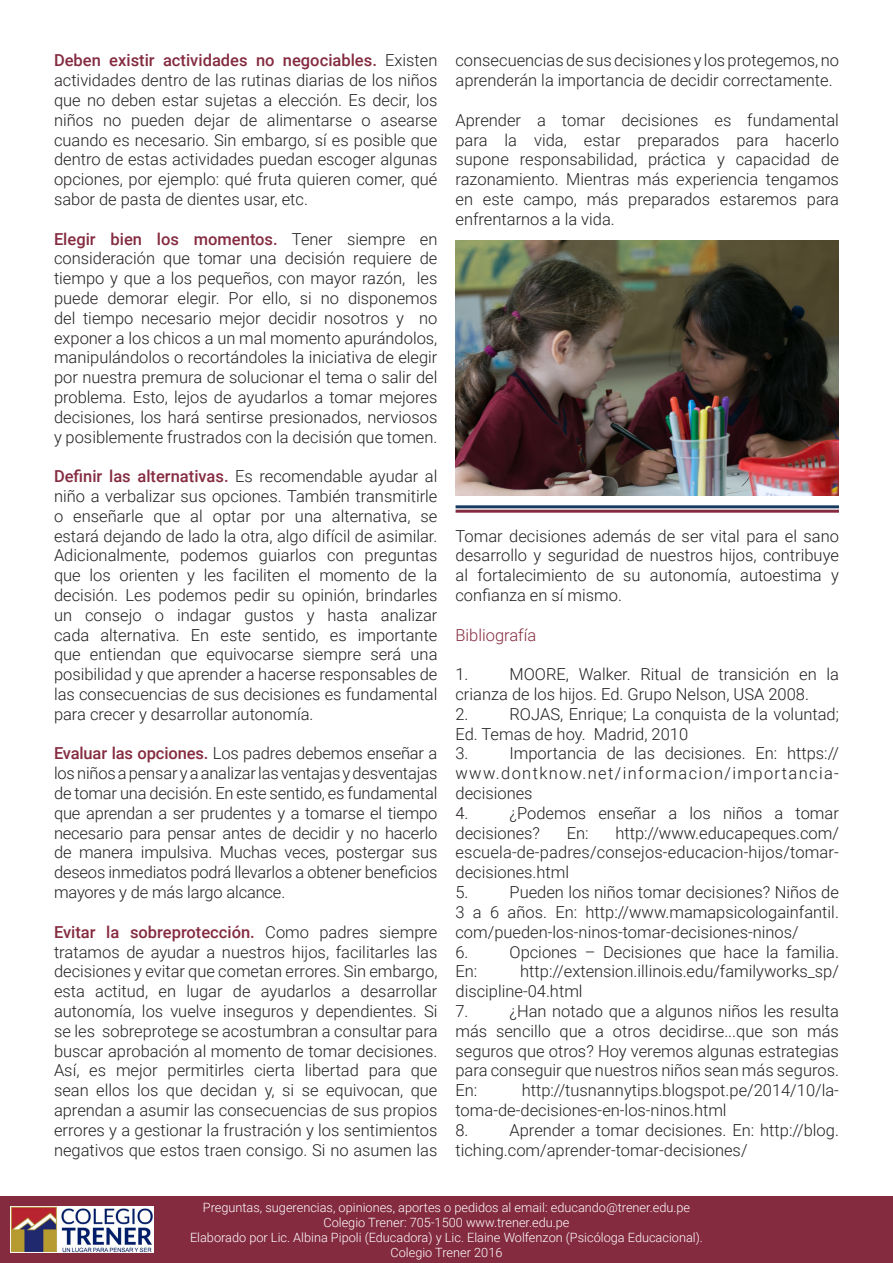
<style>
.page{position:relative;width:893px;height:1263px;background:#fff}
.page>*{position:absolute;margin:0;border:0;box-sizing:border-box;transform-origin:0 0}
.t1{font:300 16.5px/19.8px "Roboto";color:#231f20;text-align:justify}
.t2{font:300 16.5px "Roboto";color:#852b40}
.t3{font:300 12.75px "Roboto";color:#fff}
.s1{font-weight:500;color:#852b40}
</style>
<div class="page">
<div style="left:0;top:1196px;width:893px;height:67px;background:#852b40"></div>
<img style="left:11px;top:1206px;width:142px;height:47px">
<img style="left:455px;top:241px;width:384px;height:254px">
<hr style="left:456px;top:510px;width:383px;height:3px;background:#852b40">
<hr style="left:456px;top:505px;width:383px;height:3px;background:#163b5f">
<p class="t1" style="left:54px;top:50px;width:385px"><span class="s1">Deben existir actividades no negociables.</span> Existen actividades dentro de las rutinas diarias de los niños que no deben estar sujetas a elección. Es decir, los niños no pueden dejar de alimentarse o asearse cuando es necesario. Sin embargo, sí es posible que dentro de estas actividades puedan escoger algunas opciones, por ejemplo: qué fruta quieren comer, qué sabor de pasta de dientes usar, etc.</p>
<p class="t1" style="left:54px;top:228px;width:385px"><span class="s1">Elegir bien los momentos.</span> Tener siempre en consideración que tomar una decisión requiere de tiempo y que a los pequeños, con mayor razón, les puede demorar elegir. Por ello, si no disponemos del tiempo necesario mejor decidir nosotros y no exponer a los chicos a un mal momento apurándolos, manipulándolos o recortándoles la iniciativa de elegir por nuestra premura de solucionar el tema o salir del problema. Esto, lejos de ayudarlos a tomar mejores decisiones, los hará sentirse presionados, nerviosos y posiblemente frustrados con la decisión que tomen.</p>
<p class="t1" style="left:54px;top:466px;width:385px"><span class="s1">Definir las alternativas.</span> Es recomendable ayudar al niño a verbalizar sus opciones. También transmitirle o enseñarle que al optar por una alternativa, se estará dejando de lado la otra, algo difícil de asimilar.<br>Adicionalmente, podemos guiarlos con preguntas que los orienten y les faciliten el momento de la decisión. Les podemos pedir su opinión, brindarles un consejo o indagar gustos y hasta analizar cada alternativa. En este sentido, es importante que entiendan que equivocarse siempre será una posibilidad y que aprender a hacerse responsables de las consecuencias de sus decisiones es fundamental para crecer y desarrollar autonomía.</p>
<p class="t1" style="left:54px;top:743px;width:385px"><span class="s1">Evaluar las opciones.</span> Los padres debemos enseñar a los niños a pensar y a analizar las ventajas y desventajas de tomar una decisión. En este sentido, es fundamental que aprendan a ser prudentes y a tomarse el tiempo necesario para pensar antes de decidir y no hacerlo de manera impulsiva. Muchas veces, postergar sus deseos inmediatos podrá llevarlos a obtener beneficios mayores y de más largo alcance.</p>
<p class="t1" style="left:54px;top:921px;width:385px"><span class="s1">Evitar la sobreprotección.</span> Como padres siempre tratamos de ayudar a nuestros hijos, facilitarles las decisiones y evitar que cometan errores. Sin embargo, esta actitud, en lugar de ayudarlos a desarrollar autonomía, los vuelve inseguros y dependientes. Si se les sobreprotege se acostumbran a consultar para buscar aprobación al momento de tomar decisiones.<br>Así, es mejor permitirles cierta libertad para que sean ellos los que decidan y, si se equivocan, que aprendan a asumir las consecuencias de sus propios errores y a gestionar la frustración y los sentimientos negativos que estos traen consigo. Si no asumen las</p>
<p class="t1" style="left:455px;top:50px;width:385px">consecuencias de sus decisiones y los protegemos, no aprenderán la importancia de decidir correctamente.</p>
<p class="t1" style="left:455px;top:109px;width:385px">Aprender a tomar decisiones es fundamental para la vida, estar preparados para hacerlo supone responsabilidad, práctica y capacidad de razonamiento. Mientras más experiencia tengamos en este campo, más preparados estaremos para enfrentarnos a la vida.</p>
<p class="t1" style="left:455px;top:525px;width:385px">Tomar decisiones además de ser vital para el sano desarrollo y seguridad de nuestros hijos, contribuye al fortalecimiento de su autonomía, autoestima y confianza en sí mismo.</p>
<p class="t2" style="left:455px;top:623px;width:82px">Bibliografía</p>
<p class="t1" style="left:455px;top:664px;width:15px">1.</p>
<p class="t1" style="left:455px;top:664px;width:385px;text-indent:54px">MOORE, Walker. Ritual de transición en la crianza de los hijos. Ed. Grupo Nelson, USA 2008.</p>
<p class="t1" style="left:455px;top:703px;width:15px">2.</p>
<p class="t1" style="left:455px;top:703px;width:385px;text-indent:54px">ROJAS, Enrique; La conquista de la voluntad;<br>Ed. Temas de hoy. Madrid, 2010</p>
<p class="t1" style="left:455px;top:743px;width:15px">3.</p>
<p class="t1" style="left:455px;top:743px;width:385px;text-indent:54px">Importancia de las decisiones. En: https:// www.dontknow.net/informacion/importancia&shy;decisiones</p>
<p class="t1" style="left:455px;top:802px;width:15px">4.</p>
<p class="t1" style="left:455px;top:802px;width:385px;text-indent:54px">¿Podemos enseñar a los niños a tomar decisiones?</p>
<p class="t1" style="left:455px;top:822px;width:385px;text-indent:160px">http://www.educapeques.com/ escuela-de-padres/consejos-educacion-hijos/tomar&shy;decisiones.html</p>
<p class="t1" style="left:455px;top:882px;width:15px">5.</p>
<p class="t1" style="left:567px;top:822px;width:23px">En:</p>
<p class="t1" style="left:455px;top:882px;width:385px;text-indent:54px">Pueden los niños tomar decisiones? Niños de 3 a 6 años. En: http://www.mamapsicologainfantil. com/pueden-los-ninos-tomar-decisiones-ninos/</p>
<p class="t1" style="left:455px;top:941px;width:15px">6.</p>
<p class="t1" style="left:509px;top:941px;width:331px">Opciones – Decisiones que hace la familia.</p>
<p class="t1" style="left:455px;top:961px;width:23px">En:</p>
<p class="t1" style="left:455px;top:961px;width:385px;text-indent:65px">http://extension.illinois.edu/familyworks_sp/ discipline-04.html</p>
<p class="t1" style="left:455px;top:1000px;width:15px">7.</p>
<p class="t1" style="left:455px;top:1000px;width:385px;text-indent:54px">¿Han notado que a algunos niños les resulta más sencillo que a otros decidirse...que son más seguros que otros? Hoy veremos algunas estrategias para conseguir que nuestros niños sean más seguros.<br>En:</p>
<p class="t1" style="left:455px;top:1080px;width:385px;text-indent:66px">http://tusnannytips.blogspot.pe/2014/10/la&shy;toma-de-decisiones-en-los-ninos.html</p>
<p class="t1" style="left:455px;top:1119px;width:15px">8.</p>
<p class="t1" style="left:455px;top:1119px;width:385px;text-indent:54px">Aprender a tomar decisiones. En: http://blog. tiching.com/aprender-tomar-decisiones/</p>
<p class="t3" style="left:203px;top:1198px;width:489px">Preguntas, sugerencias, opiniones, aportes o pedidos al email: educando@trener.edu.pe</p>
<p class="t3" style="left:323px;top:1213px;width:248px">Colegio Trener: 705-1500 www.trener.edu.pe</p>
<p class="t3" style="left:190px;top:1228px;width:514px">Elaborado por Lic. Albina Pipoli (Educadora) y Lic. Elaine Wolfenzon (Psicóloga Educacional).</p>
<p class="t3" style="left:390px;top:1244px;width:113px">Colegio Trener 2016</p>
</div>
